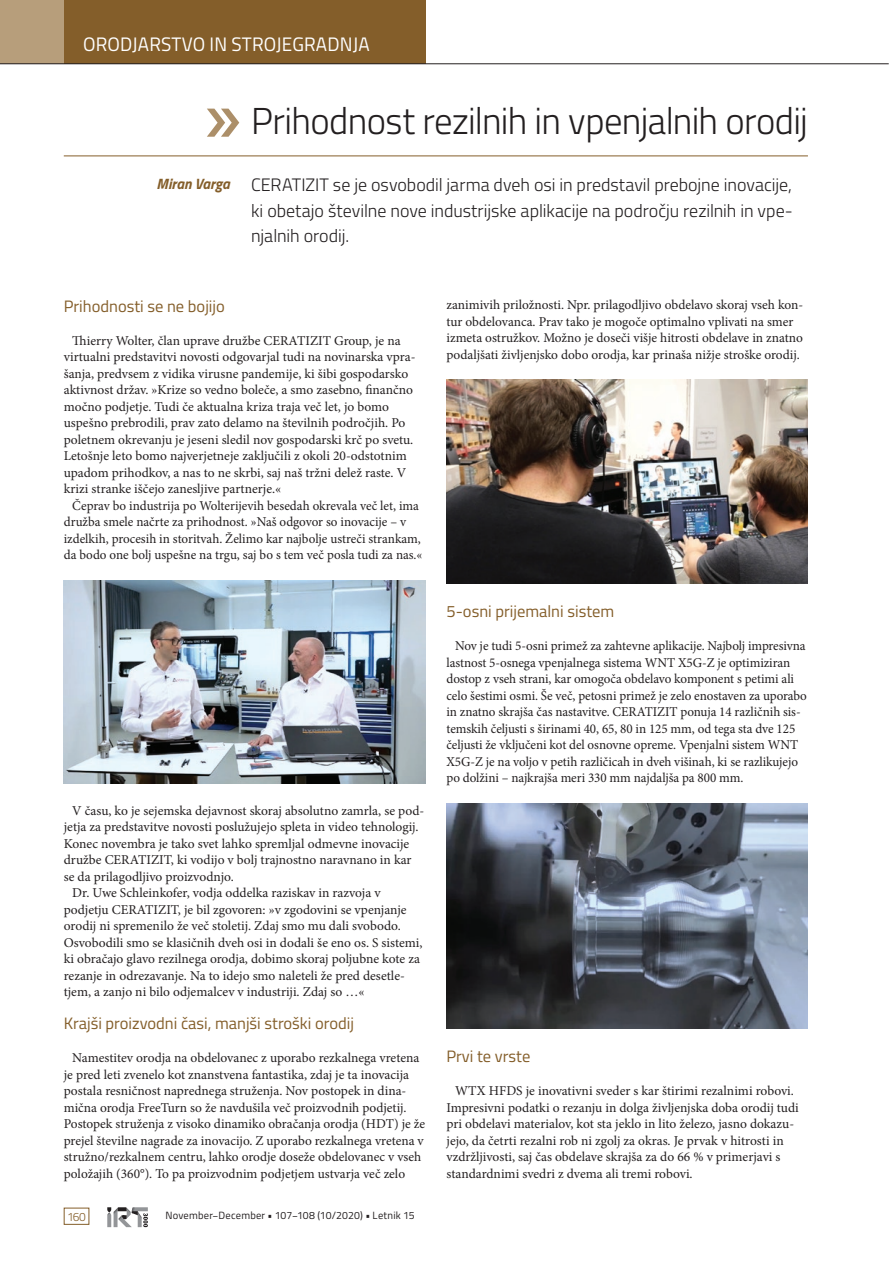
<style>
.page{position:relative;width:893px;height:1263px;background:#fff}
.page>*{position:absolute;margin:0;border:0;box-sizing:border-box;transform-origin:0 0}
.Članek_naslov{font:300 37.5px "Titillium";letter-spacing:-.02em;color:#231f20}
.t1{font:19.5px "Titillium";letter-spacing:.01em;color:#fff}
.Članek_podnaslov{font:300 18px/25.5px "Titillium";letter-spacing:-.005em;color:#231f20;text-align:justify}
.Vsebina_-_podnaslov{font:16.5px "Titillium";color:#845e2a}
.Avtor_članka{font:italic 700 15px "Titillium";color:#845e2a}
.vsebina_-_body_text{font:13.5px/16.5px "Minion Pro";color:#231f20}
.t2{font:300 12px "Titillium";color:#845e2a}
.t3{font:10.5px "Titillium";letter-spacing:.02em;color:#231f20}
</style>
<div class="page">
<div style="left:64px;top:0;width:361px;height:64px;background:#845e2a"></div>
<div style="left:0;top:0;width:64px;height:64px;background:#b79e7b"></div>
<svg style="left:107px;top:1207px;width:41px;height:20px"></svg>
<div style="left:64px;top:1208px;width:25px;height:17px;border:1px solid #845e2a"></div>
<hr style="left:64px;top:156px;width:744px;height:1px;background:#845e2a">
<svg style="left:207px;top:109px;width:32px;height:28px"></svg>
<img style="left:446px;top:380px;width:362px;height:204px">
<img style="left:446px;top:803px;width:362px;height:226px">
<img style="left:64px;top:580px;width:361px;height:204px">
<hr style="left:0;top:63px;width:889px;height:1px;background:#231f20">
<h2 class="t1" style="left:83px;top:30px;width:288px">ORODJARSTVO IN STROJEGRADNJA</h2>
<p class="Avtor_članka" style="left:157px;top:172px;width:75px">Miran Varga</p>
<p class="Članek_naslov" style="left:251px;top:94px;width:558px">Prihodnost rezilnih in vpenjalnih orodij</p>
<p class="Članek_podnaslov" style="left:251px;top:171px;width:543px">CERATIZIT se je osvobodil jarma dveh osi in predstavil prebojne inovacije, ki obetajo številne nove industrijske aplikacije na področju rezilnih in vpe&shy;njalnih orodij.</p>
<p class="Vsebina_-_podnaslov" style="left:64px;top:294px;width:163px">Prihodnosti se ne bojijo</p>
<p class="vsebina_-_body_text" style="left:64px;top:332px;width:353px;text-indent:9px">Thierry Wolter, član uprave družbe CERATIZIT Group, je na virtualni predstavitvi novosti odgovarjal tudi na novinarska vpra&shy;šanja, predvsem z vidika virusne pandemije, ki šibi gospodarsko aktivnost držav. »Krize so vedno boleče, a smo zasebno, finančno močno podjetje. Tudi če aktualna kriza traja več let, jo bomo uspešno prebrodili, prav zato delamo na številnih področjih. Po poletnem okrevanju je jeseni sledil nov gospodarski krč po svetu.<br>Letošnje leto bomo najverjetneje zaključili z okoli 20-odstotnim upadom prihodkov, a nas to ne skrbi, saj naš tržni delež raste. V krizi stranke iščejo zanesljive partnerje.«</p>
<p class="vsebina_-_body_text" style="left:64px;top:497px;width:360px;text-indent:9px">Čeprav bo industrija po Wolterijevih besedah okrevala več let, ima družba smele načrte za prihodnost. »Naš odgovor so inovacije – v izdelkih, procesih in storitvah. Želimo kar najbolje ustreči strankam, da bodo one bolj uspešne na trgu, saj bo s tem več posla tudi za nas.«</p>
<p class="vsebina_-_body_text" style="left:64px;top:802px;width:362px;text-indent:9px">V času, ko je sejemska dejavnost skoraj absolutno zamrla, se pod&shy;jetja za predstavitve novosti poslužujejo spleta in video tehnologij.<br>Konec novembra je tako svet lahko spremljal odmevne inovacije družbe CERATIZIT, ki vodijo v bolj trajnostno naravnano in kar se da prilagodljivo proizvodnjo.</p>
<p class="vsebina_-_body_text" style="left:64px;top:885px;width:360px;text-indent:9px">Dr. Uwe Schleinkofer, vodja oddelka raziskav in razvoja v podjetju CERATIZIT, je bil zgovoren: »v zgodovini se vpenjanje orodij ni spremenilo že več stoletij. Zdaj smo mu dali svobodo.<br>Osvobodili smo se klasičnih dveh osi in dodali še eno os. S sistemi, ki obračajo glavo rezilnega orodja, dobimo skoraj poljubne kote za rezanje in odrezavanje. Na to idejo smo naleteli že pred desetle&shy;tjem, a zanjo ni bilo odjemalcev v industriji. Zdaj so …«</p>
<p class="Vsebina_-_podnaslov" style="left:64px;top:1011px;width:292px">Krajši proizvodni časi, manjši stroški orodij</p>
<p class="vsebina_-_body_text" style="left:64px;top:1050px;width:363px;text-indent:9px">Namestitev orodja na obdelovanec z uporabo rezkalnega vretena je pred leti zvenelo kot znanstvena fantastika, zdaj je ta inovacija postala resničnost naprednega struženja. Nov postopek in dina&shy;mična orodja FreeTurn so že navdušila več proizvodnih podjetij.<br>Postopek struženja z visoko dinamiko obračanja orodja (HDT) je že prejel številne nagrade za inovacijo. Z uporabo rezkalnega vretena v stružno/rezkalnem centru, lahko orodje doseže obdelovanec v vseh položajih (360°). To pa proizvodnim podjetjem ustvarja več zelo</p>
<p class="t2" style="left:67px;top:1208px;width:20px">160</p>
<p class="t3" style="left:165px;top:1208px;width:251px">November−December • 107−108 (10/2020) • Letnik 15</p>
<p class="vsebina_-_body_text" style="left:446px;top:297px;width:358px">zanimivih priložnosti. Npr. prilagodljivo obdelavo skoraj vseh kon&shy;tur obdelovanca. Prav tako je mogoče optimalno vplivati na smer izmeta ostružkov. Možno je doseči višje hitrosti obdelave in znatno podaljšati življenjsko dobo orodja, kar prinaša nižje stroške orodij.</p>
<p class="Vsebina_-_podnaslov" style="left:446px;top:599px;width:169px">5-osni prijemalni sistem</p>
<p class="vsebina_-_body_text" style="left:446px;top:638px;width:362px;text-indent:9px">Nov je tudi 5-osni primež za zahtevne aplikacije. Najbolj impresivna lastnost 5-osnega vpenjalnega sistema WNT X5G-Z je optimiziran dostop z vseh strani, kar omogoča obdelavo komponent s petimi ali celo šestimi osmi. Še več, petosni primež je zelo enostaven za uporabo in znatno skrajša čas nastavitve. CERATIZIT ponuja 14 različnih sis&shy;temskih čeljusti s širinami 40, 65, 80 in 125 mm, od tega sta dve 125 čeljusti že vključeni kot del osnovne opreme. Vpenjalni sistem WNT X5G-Z je na voljo v petih različicah in dveh višinah, ki se razlikujejo po dolžini – najkrajša meri 330 mm najdaljša pa 800 mm.</p>
<p class="Vsebina_-_podnaslov" style="left:446px;top:1044px;width:85px">Prvi te vrste</p>
<p class="vsebina_-_body_text" style="left:446px;top:1083px;width:354px;text-indent:9px">WTX HFDS je inovativni sveder s kar štirimi rezalnimi robovi.<br>Impresivni podatki o rezanju in dolga življenjska doba orodij tudi pri obdelavi materialov, kot sta jeklo in lito železo, jasno dokazu&shy;jejo, da četrti rezalni rob ni zgolj za okras. Je prvak v hitrosti in vzdržljivosti, saj čas obdelave skrajša za do 66 % v primerjavi s standardnimi svedri z dvema ali tremi robovi.</p>
</div>
